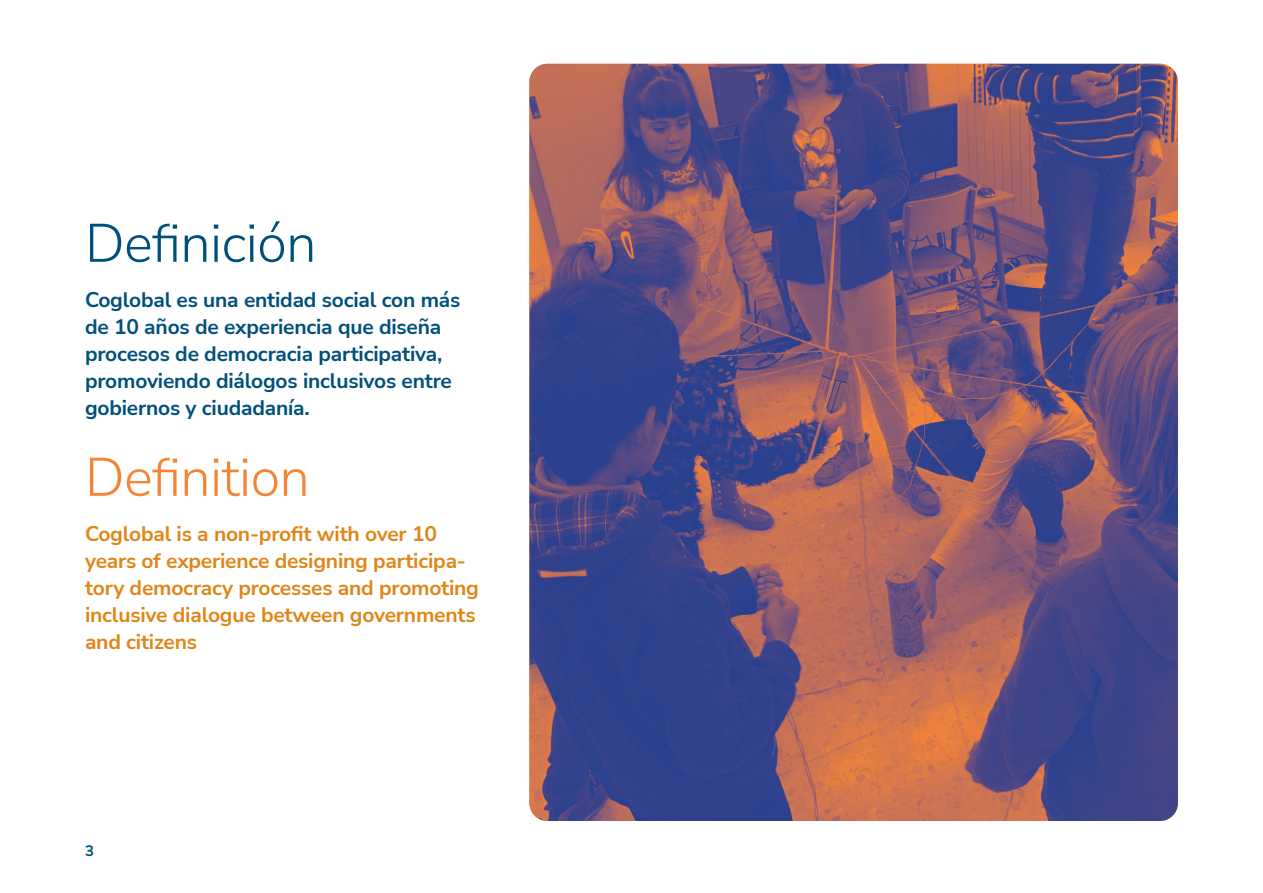
<style>
.page{position:relative;width:1263px;height:893px;background:#fff}
.page>*{position:absolute;margin:0;border:0;box-sizing:border-box;transform-origin:0 0}
.Título_1{font:300 54px "Nunito Sans";letter-spacing:-.01em;color:#00507c}
.Título_1-2{font:300 54px "Nunito Sans";letter-spacing:-.01em;color:#f48537}
.t1{font:700 21px/27px "Nunito Sans";letter-spacing:-.01em;color:#00507c}
.t2{font:700 21px/27px "Nunito Sans";letter-spacing:-.01em;color:#df8619}
.t3{font:700 15px "Nunito Sans";color:#00507c}
</style>
<div class="page">
<img style="left:529px;top:64px;width:649px;height:757px">
<p class="Título_1" style="left:85px;top:206px;width:233px">Definición</p>
<p class="t1" style="left:85px;top:285px;width:377px">Coglobal es una entidad social con más de 10 años de experiencia que diseña procesos de democracia participativa, promoviendo diálogos inclusivos entre gobiernos y ciudadanía.</p>
<p class="Título_1-2" style="left:85px;top:440px;width:226px">Definition</p>
<p class="t2" style="left:85px;top:519px;width:395px">Coglobal is a non-profit with over 10 years of experience designing participa&shy;tory democracy processes and promoting inclusive dialogue between governments and citizens</p>
<p class="t3" style="left:85px;top:840px;width:10px">3</p>
</div>
